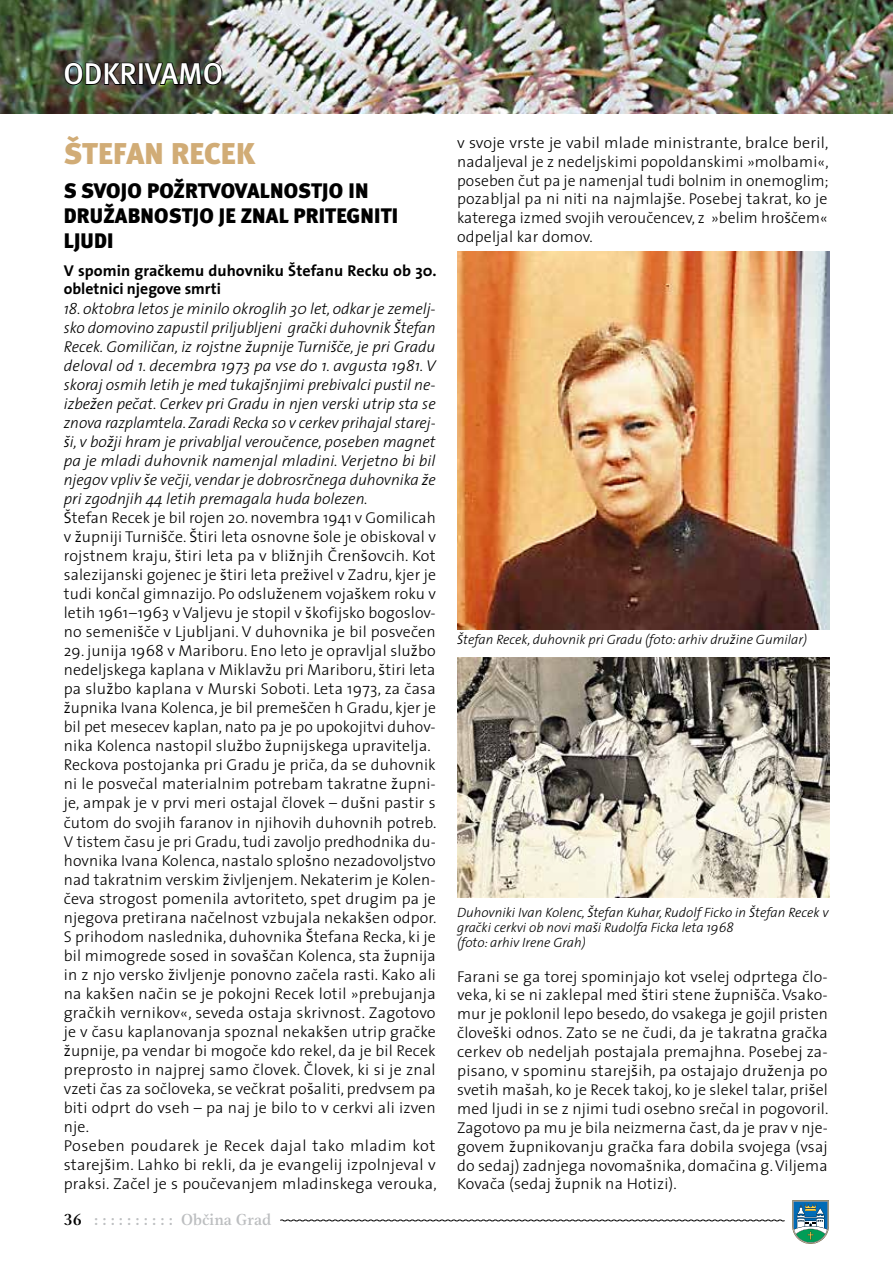
<style>
.page{position:relative;width:893px;height:1263px;background:#fff}
.page>*{position:absolute;margin:0;border:0;box-sizing:border-box;transform-origin:0 0}
.t1{font:30px "Meta Black CELF";letter-spacing:.01em;color:#d1ac76}
.t2{font:30px "Meta Medium CE";color:#fff}
.t3{font:21px/25.2px "Meta Black CELF";letter-spacing:.01em;color:#000}
.t4{font:500 16.5px "Gamma Itc TEE";color:#bcbec0}
.t5{font:300 15.75px/19px "The Sans OT";letter-spacing:.01em;color:#000;text-align:justify}
.t6{font:italic 300 15.75px/19px "The Sans OT";color:#000;text-align:justify}
.t7{font:700 15.75px/18.9px "The Sans OT";letter-spacing:.005em;color:#000}
.t8{font:italic 300 13.5px/15px "The Sans OT";color:#000}
.s1{color:#000}
</style>
<div class="page">
<svg style="left:280px;top:1219px;width:505px;height:3px"></svg>
<svg style="left:792px;top:1200px;width:37px;height:44px"></svg>
<img style="left:0;top:0;width:893px;height:114px">
<img style="left:63px;top:55px;width:160px;height:39px">
<img style="left:457px;top:657px;width:372px;height:240px">
<img style="left:457px;top:251px;width:372px;height:378px">
<h1 class="t2" style="left:63px;top:55px;width:161px">ODKRIVAMO</h1>
<h1 class="t1" style="left:64px;top:135px;width:193px">ŠTEFAN RECEK</h1>
<h2 class="t3" style="left:64px;top:178px;width:336px">S SVOJO POŽRTVOVALNOSTJO IN<br>DRUŽABNOSTJO JE ZNAL PRITEGNITI<br>LJUDI</h2>
<p class="t7" style="left:64px;top:260px;width:374px">V spomin gračkemu duhovniku Štefanu Recku ob 30. obletnici njegove smrti</p>
<p class="t6" style="left:64px;top:298px;width:374px">18. oktobra letos je minilo okroglih 30 let, odkar je zemelj&shy;sko domovino zapustil priljubljeni grački duhovnik Štefan Recek. Gomiličan, iz rojstne župnije Turnišče, je pri Gradu deloval od 1. decembra 1973 pa vse do 1. avgusta 1981. V skoraj osmih letih je med tukajšnjimi prebivalci pustil ne&shy;izbežen pečat. Cerkev pri Gradu in njen verski utrip sta se znova razplamtela. Zaradi Recka so v cerkev prihajal starej&shy;ši, v božji hram je privabljal veroučence, poseben magnet pa je mladi duhovnik namenjal mladini. Verjetno bi bil njegov vpliv še večji, vendar je dobrosrčnega duhovnika že pri zgodnjih 44 letih premagala huda bolezen.</p>
<p class="t5" style="left:64px;top:507px;width:374px">Štefan Recek je bil rojen 20. novembra 1941 v Gomilicah v župniji Turnišče. Štiri leta osnovne šole je obiskoval v rojstnem kraju, štiri leta pa v bližnjih Črenšovcih. Kot salezijanski gojenec je štiri leta preživel v Zadru, kjer je tudi končal gimnazijo. Po odsluženem vojaškem roku v letih 1961–1963 v Valjevu je stopil v škofijsko bogoslov&shy;no semenišče v Ljubljani. V duhovnika je bil posvečen</p>
<p class="t5" style="left:64px;top:641px;width:374px;text-align:left">29. junija 1968 v Mariboru. Eno leto je opravljal službo nedeljskega kaplana v Miklavžu pri Mariboru, štiri leta pa službo kaplana v Murski Soboti. Leta 1973, za časa župnika Ivana Kolenca, je bil premeščen h Gradu, kjer je bil pet mesecev kaplan, nato pa je po upokojitvi duhov&shy;nika Kolenca nastopil službo župnijskega upravitelja.<br>Reckova postojanka pri Gradu je priča, da se duhovnik ni le posvečal materialnim potrebam takratne župni&shy;je, ampak je v prvi meri ostajal človek – dušni pastir s čutom do svojih faranov in njihovih duhovnih potreb.<br>V tistem času je pri Gradu, tudi zavoljo predhodnika du&shy;hovnika Ivana Kolenca, nastalo splošno nezadovoljstvo nad takratnim verskim življenjem. Nekaterim je Kolen&shy;čeva strogost pomenila avtoriteto, spet drugim pa je njegova pretirana načelnost vzbujala nekakšen odpor.<br>S prihodom naslednika, duhovnika Štefana Recka, ki je bil mimogrede sosed in sovaščan Kolenca, sta župnija in z njo versko življenje ponovno začela rasti. Kako ali na kakšen način se je pokojni Recek lotil »prebujanja gračkih vernikov«, seveda ostaja skrivnost. Zagotovo je v času kaplanovanja spoznal nekakšen utrip gračke župnije, pa vendar bi mogoče kdo rekel, da je bil Recek preprosto in najprej samo človek. Človek, ki si je znal vzeti čas za sočloveka, se večkrat pošaliti, predvsem pa biti odprt do vseh – pa naj je bilo to v cerkvi ali izven nje.<br>Poseben poudarek je Recek dajal tako mladim kot starejšim. Lahko bi rekli, da je evangelij izpolnjeval v praksi. Začel je s poučevanjem mladinskega verouka,</p>
<p class="t4" style="left:64px;top:1209px;width:209px"><span class="s1">36</span> : : : : : : : : : : Občina Grad</p>
<p class="t5" style="left:457px;top:132px;width:373px">v svoje vrste je vabil mlade ministrante, bralce beril, nadaljeval je z nedeljskimi popoldanskimi »molbami«, poseben čut pa je namenjal tudi bolnim in onemoglim; pozabljal pa ni niti na najmlajše. Posebej takrat, ko je katerega izmed svojih veroučencev, z »belim hroščem« odpeljal kar domov.</p>
<p class="t8" style="left:457px;top:632px;width:351px">Štefan Recek, duhovnik pri Gradu (foto: arhiv družine Gumilar)</p>
<p class="t8" style="left:457px;top:904px;width:373px">Duhovniki Ivan Kolenc, Štefan Kuhar, Rudolf Ficko in Štefan Recek v grački cerkvi ob novi maši Rudolfa Ficka leta 1968<br>(foto: arhiv Irene Grah)</p>
<p class="t5" style="left:457px;top:966px;width:373px">Farani se ga torej spominjajo kot vselej odprtega člo&shy;veka, ki se ni zaklepal med štiri stene župnišča. Vsako&shy;mur je poklonil lepo besedo, do vsakega je gojil pristen človeški odnos. Zato se ne čudi, da je takratna gračka cerkev ob nedeljah postajala premajhna. Posebej za&shy;pisano, v spominu starejših, pa ostajajo druženja po svetih mašah, ko je Recek takoj, ko je slekel talar, prišel med ljudi in se z njimi tudi osebno srečal in pogovoril.<br>Zagotovo pa mu je bila neizmerna čast, da je prav v nje&shy;govem župnikovanju gračka fara dobila svojega (vsaj do sedaj) zadnjega novomašnika, domačina g. Viljema Kovača (sedaj župnik na Hotizi).</p>
</div>
